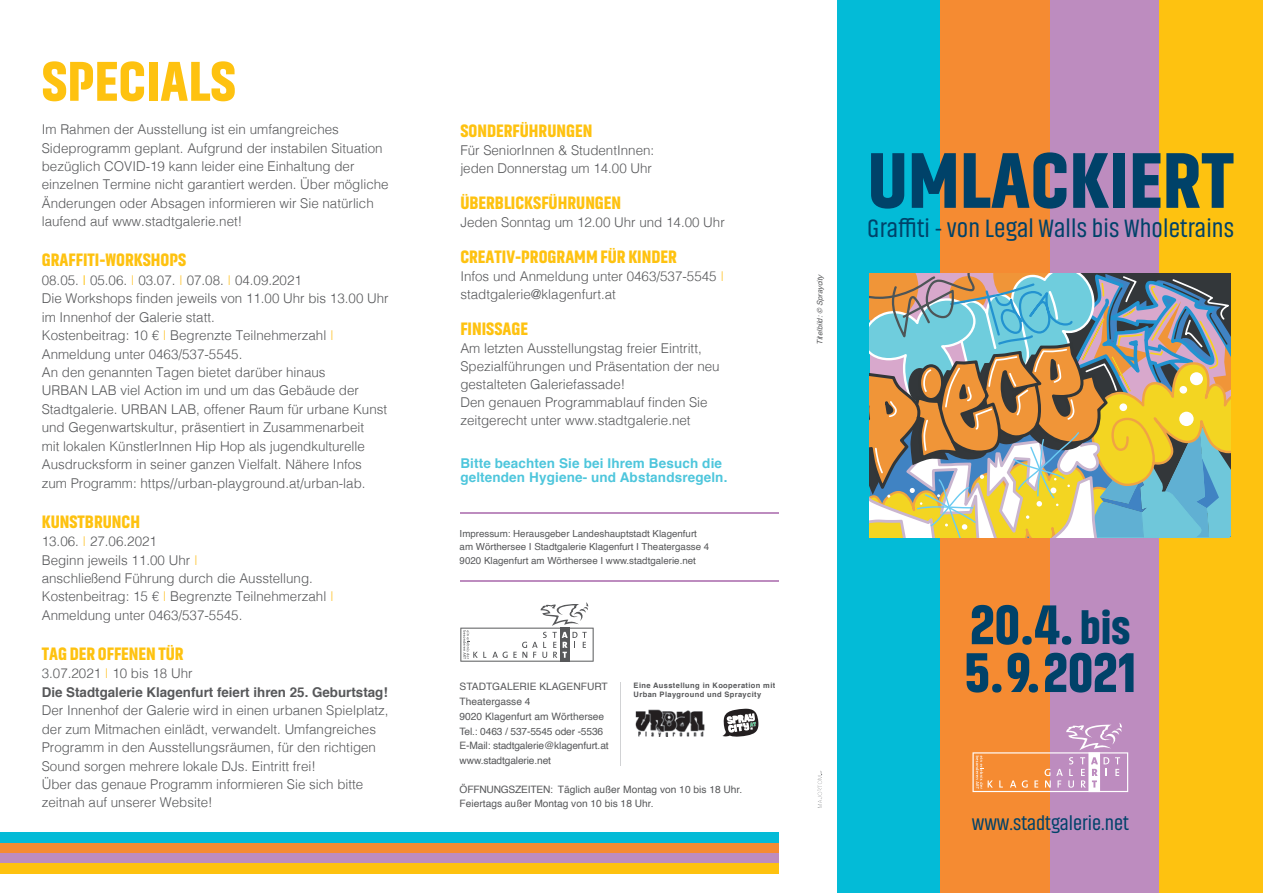
<style>
.page{position:relative;width:1263px;height:893px;background:#fff}
.page>*{position:absolute;margin:0;border:0;box-sizing:border-box;transform-origin:0 0}
.t1{font:900 78.9px "Akhand";color:#004269}
.t2{font:900 56.1px "Akhand";color:#fec210}
.t3{font:900 55.95px/47.8px "Akhand";color:#004269}
.t4{font:25.8px "Akhand";letter-spacing:.005em;color:#004269}
.t5{font:20.4px "Akhand";color:#004269}
.t6{font:900 18px "Akhand";color:#fec210}
.t7{font:300 13.5px/18.5px "Helvetica";color:#57585a}
.t8{font:700 13.5px/18.5px "Helvetica";color:#57585a}
.t9{font:700 13.5px/14.2px "Helvetica";letter-spacing:.01em;color:#4ec6dc}
.t10{font:10.2px/14.9px "Helvetica";color:#57585a}
.t11{font:9.75px/13.5px "Helvetica";color:#57585a}
.t12{font:700 7.5px/9px "Helvetica";letter-spacing:.05em;color:#57585a}
.t13{font:italic 7.5px "Helvetica";color:#57585a}
.s1{color:#fec210}
.s2{color:#fecc4e}
.s3{font-weight:300}
.s4{font-weight:300;color:#fecc4e}
.s5{font-size:45.15px}
</style>
<div class="page">
<div style="left:1050px;top:0;width:110px;height:893px;background:#bd8cbf"></div>
<div style="left:1160px;top:0;width:103px;height:893px;background:#fec210"></div>
<div style="left:940px;top:0;width:110px;height:893px;background:#f58b32"></div>
<div style="left:838px;top:0;width:102px;height:893px;background:#03bbd7"></div>
<hr style="left:460px;top:580px;width:318px;height:1px;background:#bd8cbf">
<hr style="left:460px;top:512px;width:318px;height:1px;background:#bd8cbf">
<svg style="left:818px;top:770px;width:5px;height:38px"></svg>
<svg style="left:460px;top:602px;width:134px;height:60px"></svg>
<svg style="left:870px;top:274px;width:361px;height:263px;background:#a7a886"></svg>
<svg style="left:972px;top:723px;width:156px;height:69px"></svg>
<hr style="left:620px;top:682px;width:1px;height:84px;background:#d1d2d4">
<svg style="left:722px;top:709px;width:36px;height:28px"></svg>
<img style="left:635px;top:710px;width:70px;height:26px">
<div style="left:0;top:853px;width:778px;height:11px;background:#bd8cbf"></div>
<div style="left:0;top:864px;width:778px;height:10px;background:#fec210"></div>
<div style="left:0;top:842px;width:778px;height:11px;background:#f58b32"></div>
<div style="left:0;top:832px;width:778px;height:10px;background:#03bbd7"></div>
<h2 class="t2" style="left:42px;top:51px;width:196px">SPECIALS</h2>
<p class="t7" style="left:42px;top:119px;width:348px">Im Rahmen der Ausstellung ist ein umfangreiches Sideprogramm geplant. Aufgrund der instabilen Situation bezüglich COVID-19 kann leider eine Einhaltung der einzelnen Termine nicht garantiert werden. Über mögliche Änderungen oder Absagen informieren wir Sie natürlich laufend auf www.stadtgalerie.net!</p>
<h3 class="t6" style="left:42px;top:250px;width:146px">GRAFFITI-WORKSHOPS</h3>
<p class="t7" style="left:42px;top:270px;width:348px">08.05. <span class="s1">I</span> 05.06. <span class="s2">I</span> 03.07. <span class="s2">I</span> 07.08. <span class="s2">I</span> 04.09.2021<br>Die Workshops finden jeweils von 11.00 Uhr bis 13.00 Uhr im Innenhof der Galerie statt.<br>Kostenbeitrag: 10 € <span class="s2">I</span> Begrenzte Teilnehmerzahl <span class="s2">I </span>Anmeldung unter 0463/537-5545.<br>An den genannten Tagen bietet darüber hinaus<br>URBAN LAB viel Action im und um das Gebäude der Stadtgalerie. URBAN LAB, offener Raum für urbane Kunst und Gegenwartskultur, präsentiert in Zusammenarbeit<br>mit lokalen KünstlerInnen Hip Hop als jugendkulturelle Ausdrucksform in seiner ganzen Vielfalt. Nähere Infos zum Programm: https//urban-playground.at/urban-lab.</p>
<h3 class="t6" style="left:42px;top:511px;width:100px">KUNSTBRUNCH</h3>
<p class="t7" style="left:42px;top:531px;width:293px">13.06. <span class="s2">I</span> 27.06.2021<br>Beginn jeweils 11.00 Uhr <span class="s2">I<br></span>anschließend Führung durch die Ausstellung.<br>Kostenbeitrag: 15 € <span class="s2">I</span> Begrenzte Teilnehmerzahl <span class="s2">I </span>Anmeldung unter 0463/537-5545.</p>
<h3 class="t6" style="left:42px;top:644px;width:143px">TAG DER OFFENEN TÜR</h3>
<p class="t8" style="left:42px;top:664px;width:348px"><span class="s3">3.07.2021</span> <span class="s4">I</span> <span class="s3">10 bis 18 Uhr<br></span>Die Stadtgalerie Klagenfurt feiert ihren 25. Geburtstag!</p>
<p class="t7" style="left:42px;top:700px;width:348px">Der Innenhof der Galerie wird in einen urbanen Spielplatz, der zum Mitmachen einlädt, verwandelt. Umfangreiches Programm in den Ausstellungsräumen, für den richtigen Sound sorgen mehrere lokale DJs. Eintritt frei!<br>Über das genaue Programm informieren Sie sich bitte zeitnah auf unserer Website!</p>
<h3 class="t6" style="left:460px;top:121px;width:133px">SONDERFÜHRUNGEN</h3>
<p class="t7" style="left:460px;top:141px;width:195px;line-height:18px">Für SeniorInnen &amp; StudentInnen: jeden Donnerstag um 14.00 Uhr</p>
<h3 class="t6" style="left:460px;top:193px;width:162px">ÜBERBLICKSFÜHRUNGEN</h3>
<p class="t7" style="left:460px;top:212px;width:266px">Jeden Sonntag um 12.00 Uhr und 14.00 Uhr</p>
<h3 class="t6" style="left:460px;top:247px;width:218px">CREATIV-PROGRAMM FÜR KINDER</h3>
<p class="t7" style="left:460px;top:267px;width:265px;line-height:18px">Infos und Anmeldung unter 0463/537-5545 <span class="s2">I </span>stadtgalerie@klagenfurt.at</p>
<h3 class="t6" style="left:460px;top:319px;width:69px">FINISSAGE</h3>
<p class="t7" style="left:460px;top:339px;width:261px;line-height:18px">Am letzten Ausstellungstag freier Eintritt, Spezialführungen und Präsentation der neu gestalteten Galeriefassade!<br>Den genauen Programmablauf finden Sie zeitgerecht unter www.stadtgalerie.net</p>
<p class="t9" style="left:460px;top:456px;width:269px">Bitte beachten Sie bei Ihrem Besuch die geltenden Hygiene- und Abstandsregeln.</p>
<p class="t11" style="left:460px;top:527px;width:251px">Impressum: Herausgeber Landeshauptstadt Klagenfurt am Wörthersee I Stadtgalerie Klagenfurt I Theatergasse 4<br>9020 Klagenfurt am Wörthersee I www.stadtgalerie.net</p>
<p class="t13" style="left:814px;top:345px;width:74px;rotate:-90deg">Titelbild:©Spraycity</p>
<p class="t10" style="left:460px;top:679px;width:151px">STADTGALERIE KLAGENFURT<br>Theatergasse 4<br>9020 Klagenfurt am Wörthersee<br>Tel.: 0463 / 537-5545 oder -5536<br>E-Mail: stadtgalerie@klagenfurt.at www.stadtgalerie.net</p>
<p class="t12" style="left:634px;top:681px;width:143px">Eine Ausstellung in Kooperation mit<br>Urban Playground und Spraycity</p>
<p class="t10" style="left:460px;top:783px;width:284px;line-height:14.2px">ÖFFNUNGSZEITEN: Täglich außer Montag von 10 bis 18 Uhr.<br>Feiertags außer Montag von 10 bis 18 Uhr.</p>
<h1 class="t1" style="left:867px;top:137px;width:368px">UMLACKIERT</h1>
<h3 class="t4" style="left:867px;top:215px;width:368px">Graffiti - von Legal Walls bis Wholetrains</h3>
<h3 class="t3" style="left:965px;top:601px;width:173px">20.4. <span class="s5">bis<br></span>5.9.2021</h3>
<h3 class="t5" style="left:972px;top:813px;width:159px">www.stadtgalerie.net</h3>
</div>
